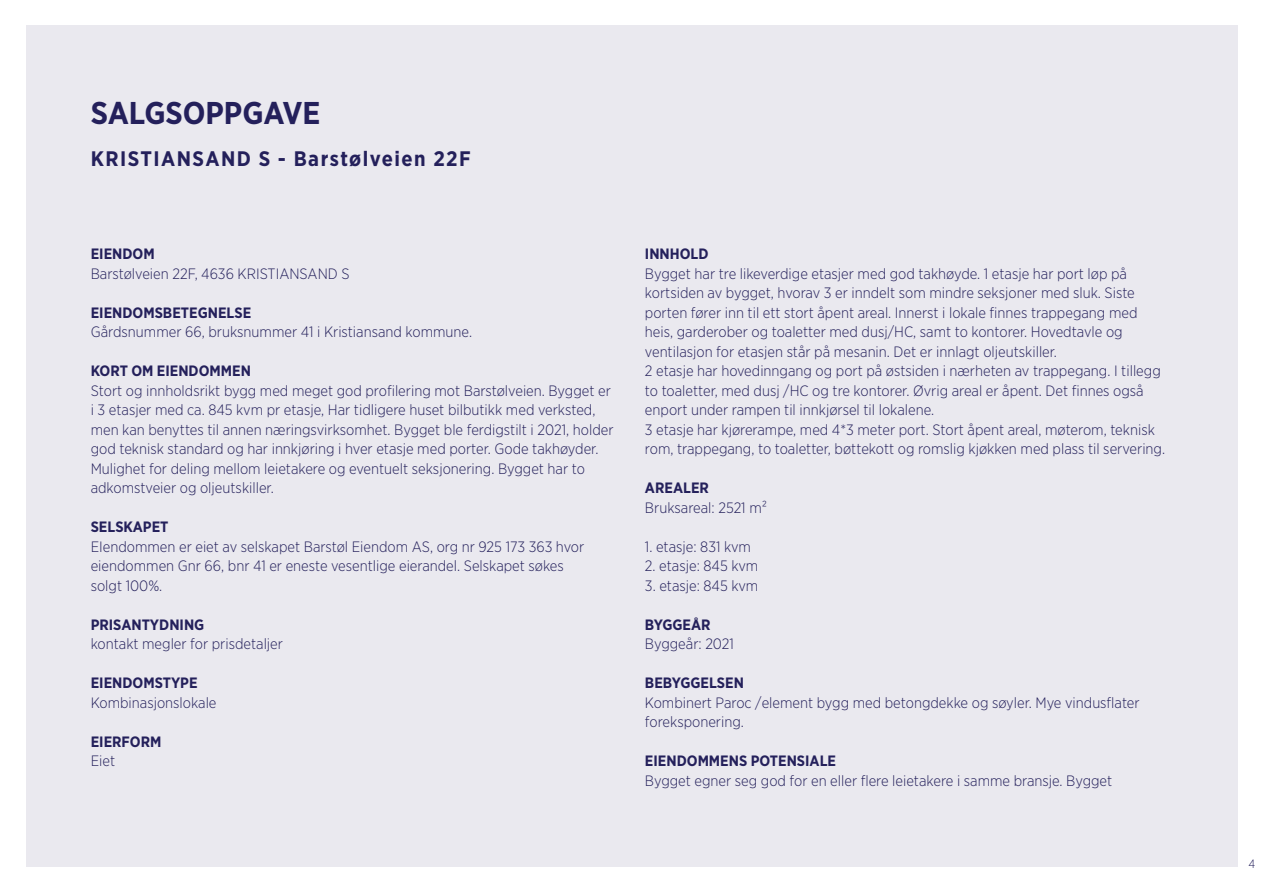
<style>
.page{position:relative;width:1263px;height:893px;background:#fff}
.page>*{position:absolute;margin:0;border:0;box-sizing:border-box;transform-origin:0 0}
.t1{font:700 31.5px "Gotham Narrow";color:#24205b}
.t2{font:700 21px "Gotham Narrow";letter-spacing:.07em;color:#24205b}
.t3{font:300 15px/19.5px "Gotham Narrow";color:#24205b}
.t4{font:700 15px "Gotham Narrow";color:#24205b}
.t5{font:300 12px "Gotham Narrow";color:#24205b}
</style>
<div class="page">
<div style="left:26px;top:26px;width:1211px;height:841px;background:#eae9ef"></div>
<h1 class="t1" style="left:91px;top:93px;width:231px">SALGSOPPGAVE</h1>
<h2 class="t2" style="left:91px;top:145px;width:382px">KRISTIANSAND S ‑ Barstølveien 22F</h2>
<p class="t4" style="left:91px;top:244px;width:66px">EIENDOM</p>
<p class="t3" style="left:91px;top:263px;width:260px">Barstølveien 22F, 4636 KRISTIANSAND S</p>
<p class="t4" style="left:91px;top:303px;width:162px">EIENDOMSBETEGNELSE</p>
<p class="t3" style="left:91px;top:322px;width:383px">Gårdsnummer 66, bruksnummer 41 i Kristiansand kommune.</p>
<p class="t4" style="left:91px;top:361px;width:162px">KORT OM EIENDOMMEN</p>
<p class="t3" style="left:91px;top:380px;width:524px">Stort og innholdsrikt bygg med meget god profilering mot Barstølveien. Bygget er i 3 etasjer med ca. 845 kvm pr etasje, Har tidligere huset bilbutikk med verksted, men kan benyttes til annen næringsvirksomhet. Bygget ble ferdigstilt i 2021, holder god teknisk standard og har innkjøring i hver etasje med porter. Gode takhøyder.<br>Mulighet for deling mellom leietakere og eventuelt seksjonering. Bygget har to adkomstveier og oljeutskiller.</p>
<p class="t4" style="left:91px;top:517px;width:79px">SELSKAPET</p>
<p class="t3" style="left:91px;top:536px;width:495px">EIendommen er eiet av selskapet Barstøl Eiendom AS, org nr 925 173 363 hvor eiendommen Gnr 66, bnr 41 er eneste vesentlige eierandel. Selskapet søkes solgt 100%.</p>
<p class="t4" style="left:91px;top:615px;width:115px">PRISANTYDNING</p>
<p class="t3" style="left:91px;top:634px;width:194px">kontakt megler for prisdetaljer</p>
<p class="t4" style="left:91px;top:673px;width:108px">EIENDOMSTYPE</p>
<p class="t3" style="left:91px;top:692px;width:127px">Kombinasjonslokale</p>
<p class="t4" style="left:91px;top:732px;width:72px">EIERFORM</p>
<p class="t3" style="left:91px;top:751px;width:26px">Eiet</p>
<p class="t4" style="left:645px;top:244px;width:65px">INNHOLD</p>
<p class="t3" style="left:645px;top:263px;width:522px">Bygget har tre likeverdige etasjer med god takhøyde. 1 etasje har port løp på kortsiden av bygget, hvorav 3 er inndelt som mindre seksjoner med sluk. Siste porten fører inn til ett stort åpent areal. Innerst i lokale finnes trappegang med heis, garderober og toaletter med dusj/HC, samt to kontorer. Hovedtavle og ventilasjon for etasjen står på mesanin. Det er innlagt oljeutskiller.<br>2 etasje har hovedinngang og port på østsiden i nærheten av trappegang. I tillegg to toaletter, med dusj /HC og tre kontorer. Øvrig areal er åpent. Det finnes også enport under rampen til innkjørsel til lokalene.<br>3 etasje har kjørerampe, med 4*3 meter port. Stort åpent areal, møterom, teknisk rom, trappegang, to toaletter, bøttekott og romslig kjøkken med plass til servering.</p>
<p class="t4" style="left:645px;top:478px;width:65px">AREALER</p>
<p class="t3" style="left:645px;top:497px;width:124px">Bruksareal: 2521 m²</p>
<p class="t3" style="left:645px;top:536px;width:108px">1. etasje: 831 kvm</p>
<p class="t3" style="left:645px;top:556px;width:115px">2. etasje: 845 kvm</p>
<p class="t3" style="left:645px;top:575px;width:115px">3. etasje: 845 kvm</p>
<p class="t4" style="left:645px;top:615px;width:67px">BYGGEÅR</p>
<p class="t3" style="left:645px;top:634px;width:91px">Byggeår: 2021</p>
<p class="t4" style="left:645px;top:673px;width:101px">BEBYGGELSEN</p>
<p class="t3" style="left:645px;top:692px;width:496px">Kombinert Paroc /element bygg med betongdekke og søyler. Mye vindusflater foreksponering.</p>
<p class="t4" style="left:645px;top:751px;width:193px">EIENDOMMENS POTENSIALE</p>
<p class="t3" style="left:645px;top:770px;width:469px">Bygget egner seg god for en eller flere leietakere i samme bransje. Bygget</p>
<p class="t5" style="left:1248px;top:856px;width:8px">4</p>
</div>
